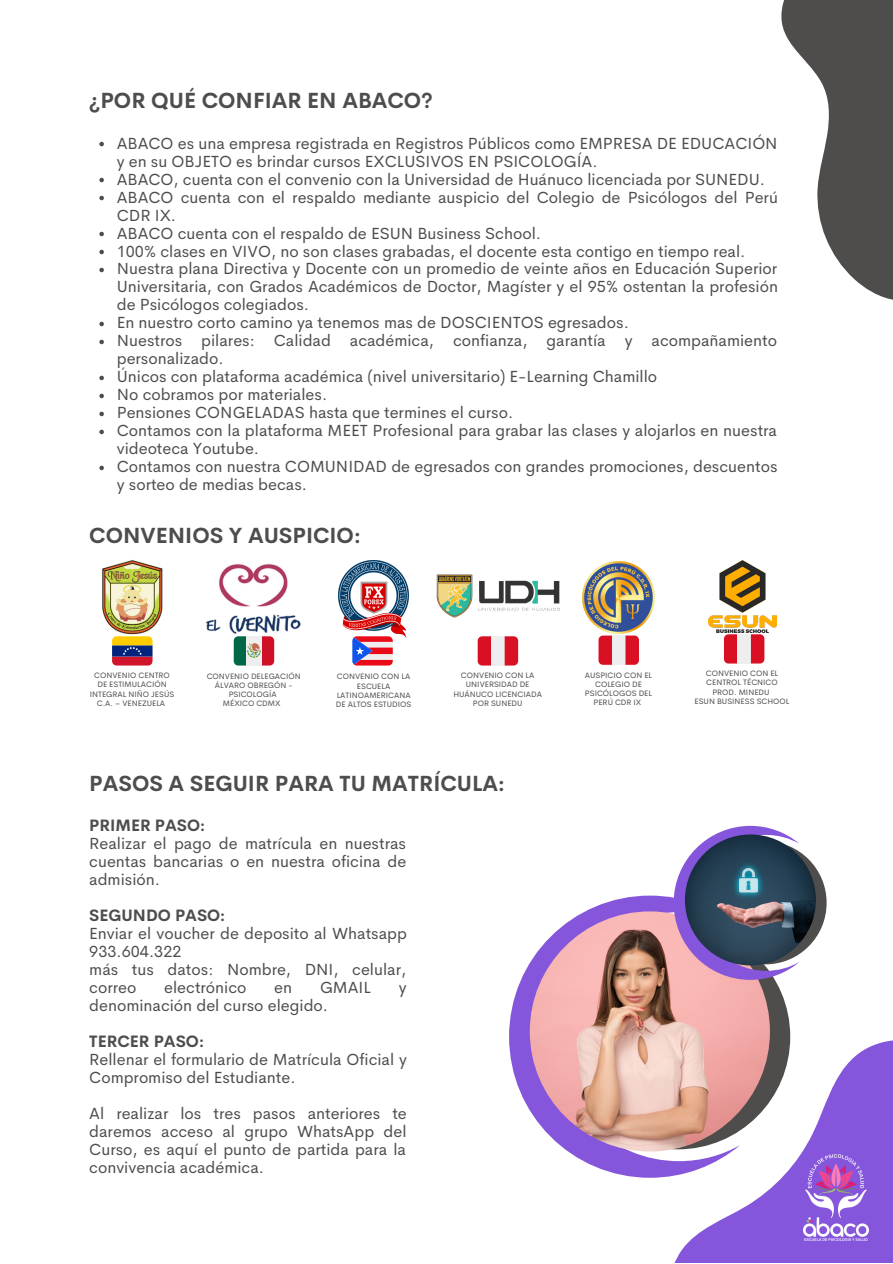
<style>
.page{position:relative;width:893px;height:1264px;background:#fff}
.page>*{position:absolute;margin:0;border:0;box-sizing:border-box;transform-origin:0 0}
.t1{font:700 21.45px "Cerebri Sans";color:#4f4c4c}
.t2{font:16.2px/18px "Cerebri Sans";color:#4f4c4c}
.t3{font:700 16.2px "Cerebri Sans";color:#4f4c4c}
.t4{font:7.8px/9.1px "Cerebri Sans";color:#4f4c4c;text-align:center}
</style>
<div class="page">
<svg style="left:509px;top:903px;width:121px;height:274px"></svg>
<img style="left:529px;top:911px;width:240px;height:240px;border-radius:50%">
<svg style="left:630px;top:1040px;width:262px;height:222px;fill:#8555db"></svg>
<svg style="left:605px;top:825px;width:221px;height:324px"></svg>
<img style="left:685px;top:834px;width:130px;height:131px;border-radius:50%">
<img style="left:803px;top:1154px;width:65px;height:86px">
<svg style="left:781px;top:0;width:111px;height:300px;fill:#4f4c4c"></svg>
<img style="left:339px;top:560px;width:69px;height:77px">
<img style="left:206px;top:564px;width:95px;height:70px">
<img style="left:102px;top:560px;width:61px;height:75px">
<svg style="left:234px;top:636px;width:40px;height:29px"></svg>
<svg style="left:112px;top:636px;width:40px;height:29px"></svg>
<svg style="left:477px;top:636px;width:14px;height:29px"></svg>
<div style="left:491px;top:636px;width:13px;height:29px;background:#eee"></div>
<svg style="left:504px;top:636px;width:14px;height:29px"></svg>
<svg style="left:352px;top:636px;width:41px;height:29px"></svg>
<img style="left:582px;top:561px;width:72px;height:72px">
<img style="left:708px;top:560px;width:68px;height:72px">
<svg style="left:598px;top:635px;width:14px;height:29px"></svg>
<div style="left:612px;top:635px;width:13px;height:29px;background:#eee"></div>
<svg style="left:625px;top:635px;width:14px;height:29px"></svg>
<svg style="left:724px;top:634px;width:13px;height:29px"></svg>
<div style="left:737px;top:634px;width:13px;height:29px;background:#eee"></div>
<svg style="left:750px;top:634px;width:14px;height:29px"></svg>
<img style="left:436px;top:574px;width:123px;height:43px">
<svg style="left:99px;top:142px;width:5px;height:4px"></svg>
<svg style="left:99px;top:178px;width:5px;height:4px"></svg>
<svg style="left:99px;top:196px;width:5px;height:4px"></svg>
<svg style="left:99px;top:232px;width:5px;height:4px"></svg>
<svg style="left:99px;top:250px;width:5px;height:4px"></svg>
<svg style="left:99px;top:268px;width:5px;height:4px"></svg>
<svg style="left:99px;top:322px;width:5px;height:4px"></svg>
<svg style="left:99px;top:340px;width:5px;height:4px"></svg>
<svg style="left:99px;top:376px;width:5px;height:4px"></svg>
<svg style="left:99px;top:394px;width:5px;height:4px"></svg>
<svg style="left:99px;top:411px;width:5px;height:5px"></svg>
<svg style="left:99px;top:429px;width:5px;height:5px"></svg>
<svg style="left:99px;top:465px;width:5px;height:5px"></svg>
<h1 class="t1" style="left:89px;top:87px;width:345px">¿POR QUÉ CONFIAR EN ABACO?</h1>
<p class="t2" style="left:117px;top:134px;width:662px">ABACO es una empresa registrada en Registros Públicos como EMPRESA DE EDUCACIÓN y en su OBJETO es brindar cursos EXCLUSIVOS EN PSICOLOGÍA.<br>ABACO, cuenta con el convenio con la Universidad de Huánuco licenciada por SUNEDU.<br>ABACO cuenta con el respaldo mediante auspicio del Colegio de Psicólogos del Perú CDR IX.<br>ABACO cuenta con el respaldo de ESUN Business School.<br>100% clases en VIVO, no son clases grabadas, el docente esta contigo en tiempo real.<br>Nuestra plana Directiva y Docente con un promedio de veinte años en Educación Superior Universitaria, con Grados Académicos de Doctor, Magíster y el 95% ostentan la profesión de Psicólogos colegiados.<br>En nuestro corto camino ya tenemos mas de DOSCIENTOS egresados.<br>Nuestros pilares: Calidad académica, confianza, garantía y acompañamiento personalizado.<br>Únicos con plataforma académica (nivel universitario) E-Learning Chamillo<br>No cobramos por materiales.<br>Pensiones CONGELADAS hasta que termines el curso.<br>Contamos con la plataforma MEET Profesional para grabar las clases y alojarlos en nuestra videoteca Youtube.<br>Contamos con nuestra COMUNIDAD de egresados con grandes promociones, descuentos y sorteo de medias becas.</p>
<h1 class="t1" style="left:89px;top:521px;width:273px">CONVENIOS Y AUSPICIO:</h1>
<p class="t4" style="left:336px;top:672px;width:77px">CONVENIO CON LA<br>ESCUELA<br>LATINOAMERICANA<br>DE ALTOS ESTUDIOS</p>
<p class="t4" style="left:584px;top:670px;width:69px">AUSPICIO CON EL<br>COLEGIO DE<br>PSICÓLOGOS DEL<br>PERÚ CDR IX</p>
<p class="t4" style="left:694px;top:669px;width:96px">CONVENIO CON EL<br>CENTROL TÉCNICO<br>PROD. MINEDU<br>ESUN BUSINESS SCHOOL</p>
<p class="t4" style="left:90px;top:671px;width:86px">CONVENIO CENTRO<br>DE ESTIMULACIÓN<br>INTEGRAL NIÑO JESÚS<br>C.A. – VENEZUELA</p>
<p class="t4" style="left:207px;top:671px;width:95px">CONVENIO DELEGACIÓN<br>ÁLVARO OBREGÓN -<br>PSICOLOGÍA<br>MÉXICO CDMX</p>
<p class="t4" style="left:453px;top:671px;width:90px">CONVENIO CON LA<br>UNIVERSIDAD DE<br>HUÁNUCO LICENCIADA<br>POR SUNEDU</p>
<h1 class="t1" style="left:89px;top:769px;width:417px">PASOS A SEGUIR PARA TU MATRÍCULA:</h1>
<p class="t3" style="left:89px;top:814px;width:117px">PRIMER PASO:</p>
<p class="t2" style="left:89px;top:834px;width:318px;text-align:justify">Realizar el pago de matrícula en nuestras cuentas bancarias o en nuestra oficina de admisión.</p>
<p class="t3" style="left:89px;top:904px;width:137px">SEGUNDO PASO:</p>
<p class="t2" style="left:89px;top:924px;width:319px">Enviar el voucher de deposito al Whatsapp<br>933.604.322<br>más tus datos: Nombre, DNI, celular, correo</p>
<p class="t2" style="left:164px;top:978px;width:84px">electrónico</p>
<p class="t2" style="left:274px;top:978px;width:19px">en</p>
<p class="t2" style="left:320px;top:978px;width:52px">GMAIL</p>
<p class="t2" style="left:399px;top:978px;width:9px">y</p>
<p class="t2" style="left:89px;top:996px;width:240px">denominación del curso elegido.</p>
<p class="t3" style="left:89px;top:1030px;width:116px">TERCER PASO:</p>
<p class="t2" style="left:89px;top:1050px;width:319px">Rellenar el formulario de Matrícula Oficial y<br>Compromiso del Estudiante.</p>
<p class="t2" style="left:89px;top:1104px;width:319px;text-align:justify">Al realizar los tres pasos anteriores te daremos acceso al grupo WhatsApp del Curso, es aquí el punto de partida para la convivencia académica.</p>
</div>
